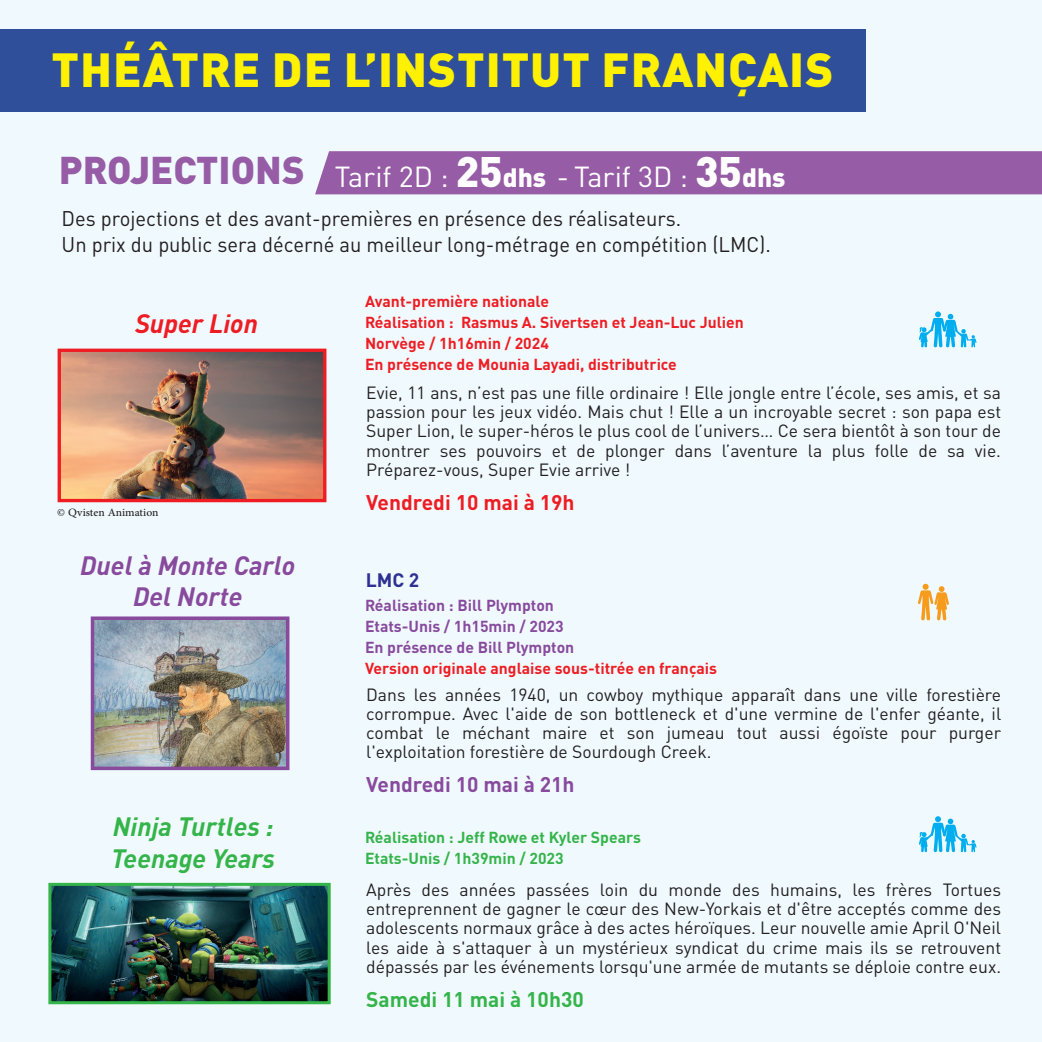
<style>
.page{position:relative;width:1042px;height:1042px;background:#f0fafe}
.page>*{position:absolute;margin:0;border:0;box-sizing:border-box;transform-origin:0 0}
.t1{font:900 47.25px "DIN Pro";letter-spacing:.02em;color:#fff101}
.t2{font:900 38.15px "DIN Pro";color:#975ca6}
.t3{font:28.7px "DIN Pro";color:#fff}
.t4{font:italic 700 26.25px/31.5px "DIN Pro";color:#35b44a}
.t5{font:italic 700 26.25px/31.5px "DIN Pro";color:#884a9d;text-align:center}
.t6{font:italic 700 26.25px "DIN Pro";color:#ee1d23}
.t7{font:21px/25.2px "DIN Pro";color:#231f20;scale:.96 1}
.t8{font:700 21px "DIN Pro";color:#ee1d23}
.t9{font:700 21px "DIN Pro";color:#884a9d}
.t10{font:700 21px "DIN Pro";color:#35b44a}
.t11{font:700 19.25px "DIN Pro";color:#2e3092}
.t12{font:17.5px/19.2px "DIN Pro";color:#231f20;text-align:justify}
.t13{font:700 15.75px/21px "DIN Pro";color:#ee1d23}
.t14{font:700 15.75px/21px "DIN Pro";color:#884a9d}
.t15{font:700 15.75px/21px "DIN Pro";color:#35b44a}
.t16{font:15.75px "Adobe Arabic";color:#231f20}
.s1{font-weight:900;font-size:42.18px}
.s2{font-weight:900;font-size:26.25px}
</style>
<div class="page">
<svg style="left:919px;top:311px;width:57px;height:36px"></svg>
<svg style="left:919px;top:816px;width:57px;height:36px"></svg>
<div style="left:315px;top:151px;width:727px;height:43px;background:#975ca6"></div>
<div style="left:0;top:30px;width:865px;height:82px;background:#2f4f9b"></div>
<img style="left:62px;top:353px;width:260px;height:145px">
<div style="left:58px;top:349px;width:268px;height:153px;border:3px solid #ee1d23"></div>
<img style="left:96px;top:621px;width:188px;height:144px">
<div style="left:91px;top:616px;width:198px;height:154px;border:4px solid #884a9d"></div>
<img style="left:52px;top:887px;width:275px;height:113px">
<div style="left:48px;top:883px;width:283px;height:121px;border:3px solid #35b44a"></div>
<svg style="left:918px;top:584px;width:31px;height:36px"></svg>
<h1 class="t1" style="left:52px;top:30px;width:783px">THÉÂTRE DE L’INSTITUT FRANÇAIS</h1>
<h3 class="t3" style="left:335px;top:154px;width:452px">Tarif 2D : <span class="s1">25</span><span class="s2">dhs</span> - Tarif 3D : <span class="s1">35</span><span class="s2">dhs</span></h3>
<p class="t7" style="left:62px;top:204px;width:740px">Des projections et des avant-premières en présence des réalisateurs.<br>Un prix du public sera décerné au meilleur long-métrage en compétition (LMC).</p>
<h2 class="t2" style="left:59px;top:138px;width:247px">PROJECTIONS</h2>
<h3 class="t6" style="left:135px;top:302px;width:125px">Super Lion</h3>
<p class="t16" style="left:57px;top:501px;width:103px">© Qvisten Animation</p>
<h3 class="t5" style="left:80px;top:546px;width:217px">Duel à Monte Carlo<br>Del Norte</h3>
<h3 class="t4" style="left:111px;top:808px;width:166px">Ninja Turtles :<br>Teenage Years</h3>
<p class="t13" style="left:365px;top:289px;width:380px">Avant-première nationale<br>Réalisation : Rasmus A. Sivertsen et Jean-Luc Julien Norvège / 1h16min / 2024<br>En présence de Mounia Layadi, distributrice</p>
<p class="t12" style="left:366px;top:381px;width:636px">Evie, 11 ans, n’est pas une fille ordinaire ! Elle jongle entre l’école, ses amis, et sa passion pour les jeux vidéo. Mais chut ! Elle a un incroyable secret : son papa est Super Lion, le super-héros le plus cool de l’univers… Ce sera bientôt à son tour de montrer ses pouvoirs et de plonger dans l’aventure la plus folle de sa vie.<br>Préparez-vous, Super Evie arrive !</p>
<p class="t8" style="left:366px;top:485px;width:210px">Vendredi 10 mai à 19h</p>
<p class="t11" style="left:366px;top:564px;width:55px">LMC 2</p>
<p class="t14" style="left:365px;top:593px;width:211px">Réalisation : Bill Plympton<br>Etats-Unis / 1h15min / 2023<br>En présence de Bill Plympton</p>
<p class="t13" style="left:365px;top:656px;width:353px">Version originale anglaise sous-titrée en français</p>
<p class="t12" style="left:366px;top:683px;width:636px">Dans les années 1940, un cowboy mythique apparaît dans une ville forestière corrompue. Avec l'aide de son bottleneck et d'une vermine de l'enfer géante, il combat le méchant maire et son jumeau tout aussi égoïste pour purger l'exploitation forestière de Sourdough Creek.</p>
<p class="t9" style="left:366px;top:767px;width:210px">Vendredi 10 mai à 21h</p>
<p class="t15" style="left:365px;top:825px;width:277px">Réalisation : Jeff Rowe et Kyler Spears<br>Etats-Unis / 1h39min / 2023</p>
<p class="t12" style="left:366px;top:878px;width:636px">Après des années passées loin du monde des humains, les frères Tortues entreprennent de gagner le cœur des New-Yorkais et d'être acceptés comme des adolescents normaux grâce à des actes héroïques. Leur nouvelle amie April O'Neil les aide à s'attaquer à un mystérieux syndicat du crime mais ils se retrouvent dépassés par les événements lorsqu'une armée de mutants se déploie contre eux.</p>
<p class="t10" style="left:366px;top:981px;width:219px">Samedi 11 mai à 10h30</p>
</div>
